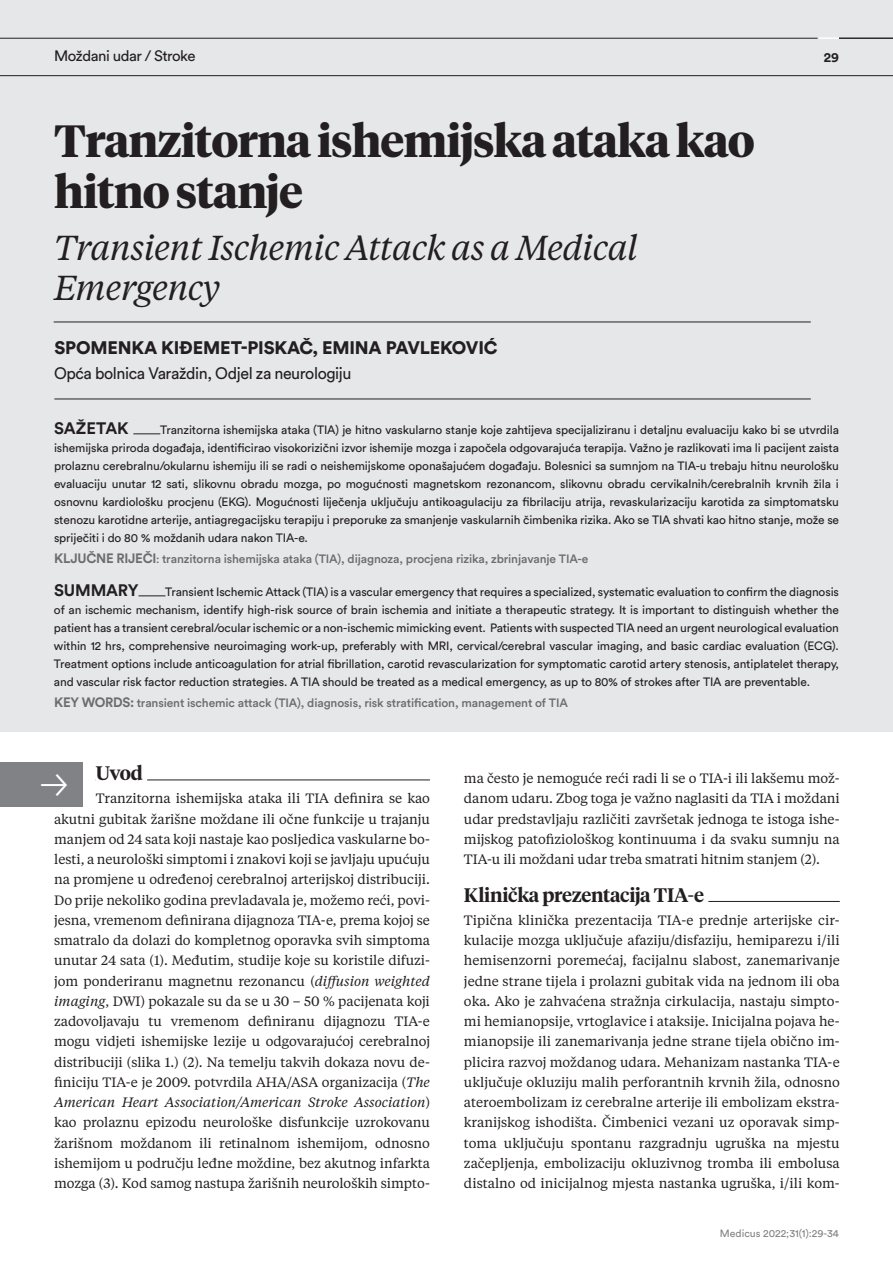
<style>
.page{position:relative;width:893px;height:1263px;background:#fff}
.page>*{position:absolute;margin:0;border:0;box-sizing:border-box;transform-origin:0 0}
.t1{font:700 45px/51px "Tiempos Headline";letter-spacing:-.02em;color:#231f20}
.t2{font:italic 34.5px/40.5px "Tiempos Headline";letter-spacing:-.02em;color:#231f20}
.t3{font:600 19.5px "Tiempos Headline";letter-spacing:-.015em;color:#231f20}
.t4{font:900 18px "Circular Pro";letter-spacing:-.01em;color:#231f20}
.t5{font:16.5px "Circular Pro";letter-spacing:-.025em;color:#231f20}
.t6{font:700 16.5px "Circular Pro";letter-spacing:-.01em;color:#231f20}
.t7{font:15px "Circular Pro";letter-spacing:-.03em;color:#231f20}
.t8{font:13.5px/20.2px "Tiempos Headline";letter-spacing:-.005em;color:#231f20;text-align:justify}
.t9{font:700 13.5px "Circular Pro";color:#231f20}
.t10{font:12px/18px "Circular Pro";letter-spacing:-.01em;color:#231f20;text-align:justify}
.t11{font:500 12px "Circular Pro";letter-spacing:-.01em;color:#6c6d70}
.t12{font:10.5px "Circular Pro";color:#808285}
.s1{font-weight:700;font-size:13.5px}
.s2{font-family:"Tiempos Headline";font-weight:400}
.s3{font-style:italic}
</style>
<div class="page">
<div style="left:0;top:0;width:893px;height:732px;background:#e6e7e9"></div>
<div style="left:0;top:763px;width:83px;height:44px;background:#808285"></div>
<hr style="left:96px;top:780px;width:334px;height:1px;background:#231f20">
<hr style="left:96px;top:779px;width:51px;height:3px;background:#fff">
<hr style="left:464px;top:901px;width:376px;height:1px;background:#231f20">
<hr style="left:464px;top:900px;width:244px;height:3px;background:#fff">
<hr style="left:0;top:75px;width:893px;height:1px;background:#231f20">
<hr style="left:0;top:38px;width:818px;height:1px;background:#231f20">
<hr style="left:839px;top:38px;width:54px;height:1px;background:#231f20">
<svg style="left:819px;top:38px;width:20px;height:1px"></svg>
<hr style="left:54px;top:322px;width:757px;height:1px;background:#231f20">
<hr style="left:54px;top:399px;width:757px;height:1px;background:#231f20">
<svg style="left:133px;top:434px;width:27px;height:1px"></svg>
<svg style="left:139px;top:596px;width:27px;height:1px"></svg>
<p class="t7" style="left:54px;top:46px;width:143px">Moždani udar / Stroke</p>
<h1 class="t1" style="left:54px;top:114px;width:702px">Tranzitorna ishemijska ataka kao hitno stanje</h1>
<p class="t9" style="left:824px;top:47px;width:17px">29</p>
<h2 class="t2" style="left:54px;top:226px;width:586px">Transient Ischemic Attack as a Medical<br>Emergency</h2>
<h3 class="t4" style="left:54px;top:335px;width:445px">SPOMENKA KIĐEMET-PISKAČ, EMINA PAVLEKOVIĆ</h3>
<p class="t5" style="left:54px;top:362px;width:299px">Opća bolnica Varaždin, Odjel za neurologiju</p>
<p class="t6" style="left:54px;top:417px;width:76px">SAŽETAK</p>
<p class="t10" style="left:54px;top:420px;width:787px;text-indent:106px">Tranzitorna ishemijska ataka (TIA) je hitno vaskularno stanje koje zahtijeva specijaliziranu i detaljnu evaluaciju kako bi se utvrdila ishemijska priroda događaja, identificirao visokorizični izvor ishemije mozga i započela odgovarajuća terapija. Važno je razlikovati ima li pacijent zaista prolaznu cerebralnu/okularnu ishemiju ili se radi o neishemijskome oponašajućem događaju. Bolesnici sa sumnjom na TIA-u trebaju hitnu neurološku evaluaciju unutar 12 sati, slikovnu obradu mozga, po mogućnosti magnetskom rezonancom, slikovnu obradu cervikalnih/cerebralnih krvnih žila i osnovnu kardiološku procjenu (EKG). Mogućnosti liječenja uključuju antikoagulaciju za fibrilaciju atrija, revaskularizaciju karotida za simptomatsku stenozu karotidne arterije, antiagregacijsku terapiju i preporuke za smanjenje vaskularnih čimbenika rizika. Ako se TIA shvati kao hitno stanje, može se spriječiti i do 80 % moždanih udara nakon TIA-e.</p>
<p class="t11" style="left:54px;top:551px;width:536px"><span class="s1">KLJUČNE RIJEČI</span><span class="s2">:</span> tranzitorna ishemijska ataka (TIA), dijagnoza, procjena rizika, zbrinjavanje TIA-e</p>
<p class="t6" style="left:54px;top:579px;width:86px">SUMMARY</p>
<p class="t10" style="left:54px;top:582px;width:786px;text-indent:111px">Transient Ischemic Attack (TIA) is a vascular emergency that requires a specialized, systematic evaluation to confirm the diagnosis of an ischemic mechanism, identify high-risk source of brain ischemia and initiate a therapeutic strategy. It is important to distinguish whether the patient has a transient cerebral/ocular ischemic or a non-ischemic mimicking event. Patients with suspected TIA need an urgent neurological evaluation within 12 hrs, comprehensive neuroimaging work-up, preferably with MRI, cervical/cerebral vascular imaging, and basic cardiac evaluation (ECG).<br>Treatment options include anticoagulation for atrial fibrillation, carotid revascularization for symptomatic carotid artery stenosis, antiplatelet therapy, and vascular risk factor reduction strategies. A TIA should be treated as a medical emergency, as up to 80% of strokes after TIA are preventable.</p>
<p class="t11" style="left:54px;top:695px;width:515px"><span class="s1">KEY WORDS:</span> transient ischemic attack (TIA), diagnosis, risk stratification, management of TIA</p>
<h3 class="t3" style="left:96px;top:760px;width:49px">Uvod</h3>
<p class="t8" style="left:54px;top:788px;width:377px;text-indent:41px">Tranzitorna ishemijska ataka ili TIA definira se kao akutni gubitak žarišne moždane ili očne funkcije u trajanju manjem od 24 sata koji nastaje kao posljedica vaskularne bo&shy;lesti, a neurološki simptomi i znakovi koji se javljaju upućuju na promjene u određenoj cerebralnoj arterijskoj distribuciji.<br>Do prije nekoliko godina prevladavala je, možemo reći, povi&shy;jesna, vremenom definirana dijagnoza TIA-e, prema kojoj se smatralo da dolazi do kompletnog oporavka svih simptoma unutar 24 sata (1). Međutim, studije koje su koristile difuzi&shy;jom ponderiranu magnetnu rezonancu (<span class="s3">diffusion weighted imaging</span>, DWI) pokazale su da se u 30 – 50 % pacijenata koji zadovoljavaju tu vremenom definiranu dijagnozu TIA-e mogu vidjeti ishemijske lezije u odgovarajućoj cerebralnoj distribuciji (slika 1.) (2). Na temelju takvih dokaza novu de&shy;finiciju TIA-e je 2009. potvrdila AHA/ASA organizacija (<span class="s3">The American Heart Association/American Stroke Association</span>) kao prolaznu epizodu neurološke disfunkcije uzrokovanu žarišnom moždanom ili retinalnom ishemijom, odnosno ishemijom u području leđne moždine, bez akutnog infarkta mozga (3). Kod samog nastupa žarišnih neuroloških simpto-</p>
<p class="t8" style="left:464px;top:768px;width:377px">ma često je nemoguće reći radi li se o TIA-i ili lakšemu mož&shy;danom udaru. Zbog toga je važno naglasiti da TIA i moždani udar predstavljaju različiti završetak jednoga te istoga ishe&shy;mijskog patofiziološkog kontinuuma i da svaku sumnju na TIA-u ili moždani udar treba smatrati hitnim stanjem (2).</p>
<h3 class="t3" style="left:464px;top:881px;width:241px">Klinička prezentacija TIA-e</h3>
<p class="t8" style="left:464px;top:909px;width:377px">Tipična klinička prezentacija TIA-e prednje arterijske cir&shy;kulacije mozga uključuje afaziju/disfaziju, hemiparezu i/ili hemisenzorni poremećaj, facijalnu slabost, zanemarivanje jedne strane tijela i prolazni gubitak vida na jednom ili oba oka. Ako je zahvaćena stražnja cirkulacija, nastaju simpto&shy;mi hemianopsije, vrtoglavice i ataksije. Inicijalna pojava he&shy;mianopsije ili zanemarivanja jedne strane tijela obično im&shy;plicira razvoj moždanog udara. Mehanizam nastanka TIA-e uključuje okluziju malih perforantnih krvnih žila, odnosno ateroembolizam iz cerebralne arterije ili embolizam ekstra&shy;kranijskog ishodišta. Čimbenici vezani uz oporavak simp&shy;toma uključuju spontanu razgradnju ugruška na mjestu začepljenja, embolizaciju okluzivnog tromba ili embolusa distalno od inicijalnog mjesta nastanka ugruška, i/ili kom-</p>
<p class="t12" style="left:720px;top:1227px;width:121px">Medicus 2022;31(1):29-34</p>
</div>
